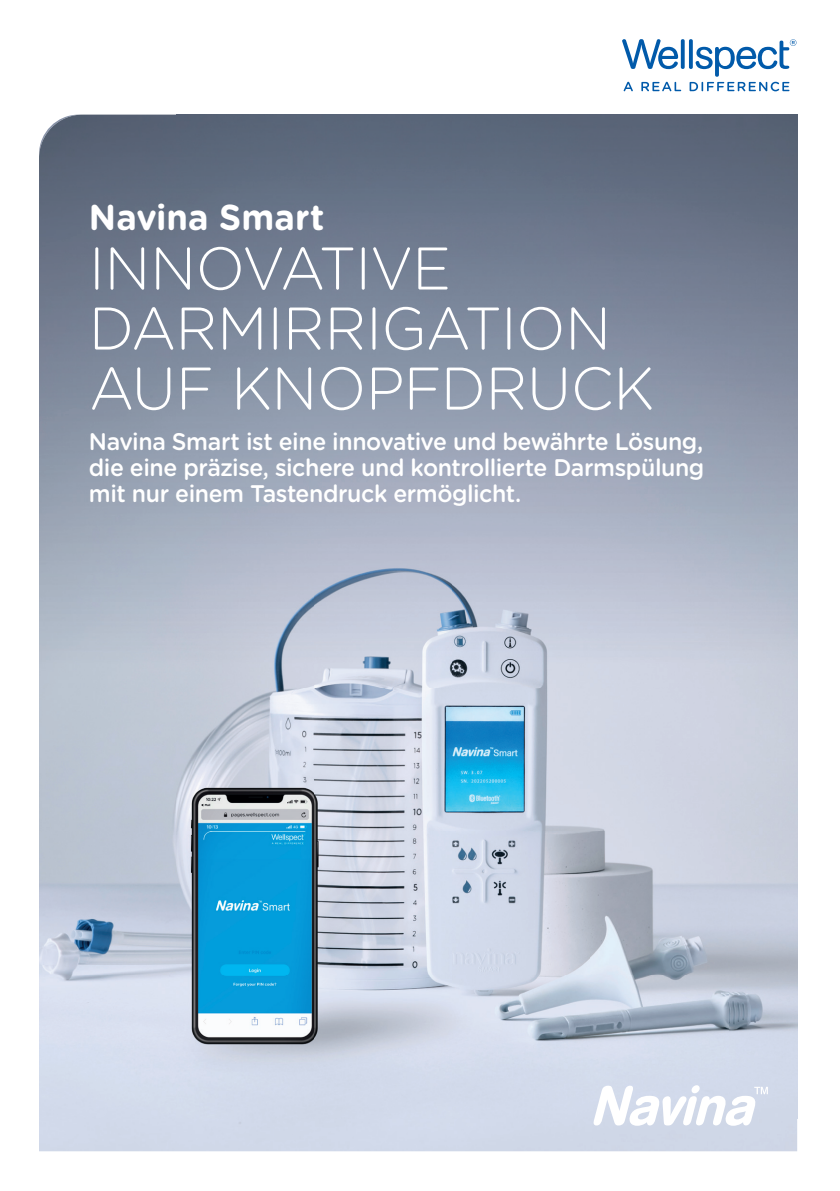
<style>
.page{position:relative;width:840px;height:1191px;background:#fff}
.page>*{position:absolute;margin:0;border:0;box-sizing:border-box;transform-origin:0 0}
.t1{font:300 60px/60px "Gotham Rounded";letter-spacing:-.005em;color:#fff;scale:.96 1}
.t2{font:700 36px "Gotham Rounded";letter-spacing:.005em;color:#fff;scale:.96 1}
.t3{font:500 24px/26px "Gotham Rounded";letter-spacing:-.02em;color:#fff;text-align:justify;scale:.96 1}
</style>
<div class="page">
<img style="left:39px;top:115px;width:757px;height:1004px">
<svg style="left:622px;top:39px;width:174px;height:52px"></svg>
<svg style="left:593px;top:1085px;width:174px;height:40px"></svg>
<h2 class="t2" style="left:89px;top:190px;width:247px">Navina Smart</h2>
<h1 class="t1" style="left:89px;top:235px;width:590px">INNOVATIVE<br>DARMIRRIGATION<br>AUF KNOPFDRUCK</h1>
<p class="t3" style="left:89px;top:428px;width:642px">Navina Smart ist eine innovative und bewährte Lösung, die eine präzise, sichere und kontrollierte Darmspülung mit nur einem Tastendruck ermöglicht.</p>
</div>
